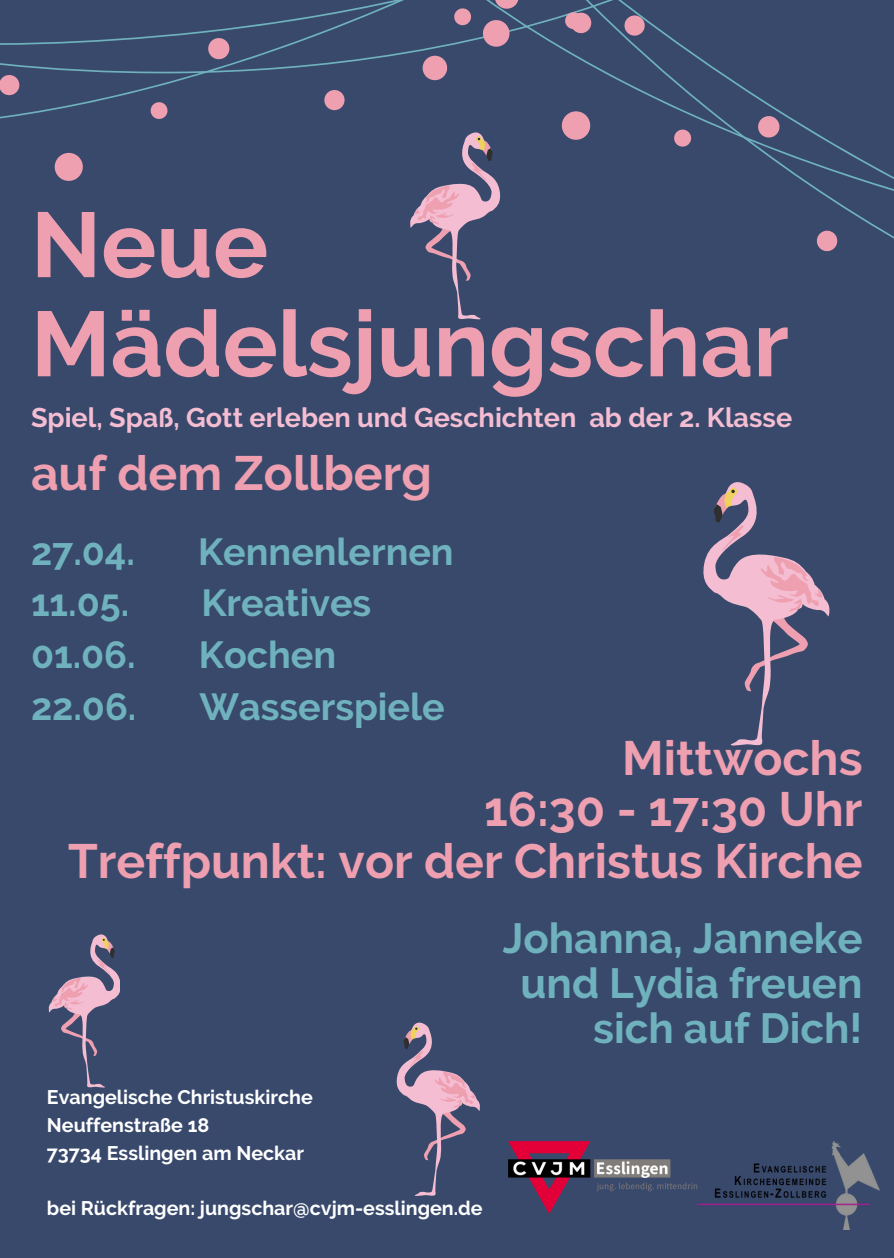
<style>
.page{position:relative;width:894px;height:1258px;background:#fff}
.page>*{position:absolute;margin:0;border:0;box-sizing:border-box;transform-origin:0 0}
.t1{font:700 91.8px/99px "Raleway";color:#ee9fb0}
.t2{font:700 48px "Raleway";color:#ee9fb0}
.t3{font:700 42px/45px "Raleway";color:#6fb2be;text-align:right}
.t4{font:700 37.5px "Raleway";color:#6fb2be}
.t5{font:700 27px "Raleway";color:#f4bdd1}
.t6{font:700 19.5px "Raleway";color:#fff}
</style>
<div class="page">
<div style="left:0;top:0;width:893px;height:1258px;background:#38496c"></div>
<svg style="left:0;top:0;width:404px;height:119px"></svg>
<svg style="left:0;top:72px;width:23px;height:26px"></svg>
<svg style="left:321px;top:87px;width:27px;height:26px"></svg>
<svg style="left:148px;top:99px;width:22px;height:20px"></svg>
<svg style="left:54px;top:152px;width:29px;height:29px"></svg>
<svg style="left:205px;top:35px;width:28px;height:28px"></svg>
<svg style="left:404px;top:8px;width:76px;height:73px"></svg>
<svg style="left:543px;top:0;width:350px;height:238px"></svg>
<svg style="left:480px;top:0;width:42px;height:47px"></svg>
<svg style="left:562px;top:10px;width:31px;height:25px"></svg>
<svg style="left:814px;top:228px;width:25px;height:24px"></svg>
<svg style="left:672px;top:128px;width:20px;height:20px"></svg>
<svg style="left:558px;top:108px;width:35px;height:35px"></svg>
<svg style="left:755px;top:114px;width:26px;height:26px"></svg>
<svg style="left:703px;top:482px;width:126px;height:263px"></svg>
<svg style="left:49px;top:934px;width:71px;height:153px"></svg>
<svg style="left:410px;top:132px;width:90px;height:187px"></svg>
<svg style="left:396px;top:1022px;width:84px;height:174px"></svg>
<img style="left:697px;top:1142px;width:182px;height:87px">
<img style="left:508px;top:1142px;width:189px;height:72px">
<p class="t1" style="left:31px;top:195px;width:759px">Neue<br>Mädelsjungschar</p>
<p class="t5" style="left:31px;top:401px;width:762px">Spiel, Spaß, Gott erleben und Geschichten ab der 2. Klasse</p>
<p class="t2" style="left:31px;top:445px;width:402px">auf dem Zollberg</p>
<p class="t4" style="left:31px;top:529px;width:105px">27.04.</p>
<p class="t4" style="left:198px;top:529px;width:257px">Kennenlernen</p>
<p class="t4" style="left:31px;top:581px;width:100px">11.05.</p>
<p class="t4" style="left:201px;top:581px;width:171px">Kreatives</p>
<p class="t4" style="left:31px;top:633px;width:106px">01.06.</p>
<p class="t4" style="left:199px;top:633px;width:139px">Kochen</p>
<p class="t4" style="left:31px;top:685px;width:107px">22.06.</p>
<p class="t4" style="left:199px;top:685px;width:246px">Wasserspiele</p>
<p class="t2" style="left:622px;top:729px;width:242px">Mittwochs</p>
<p class="t2" style="left:484px;top:781px;width:380px">16:30 - 17:30 Uhr</p>
<p class="t2" style="left:68px;top:833px;width:795px">Treffpunkt: vor der Christus Kirche</p>
<p class="t6" style="left:47px;top:1085px;width:267px">Evangelische Christuskirche</p>
<p class="t6" style="left:47px;top:1113px;width:164px">Neuffenstraße 18</p>
<p class="t6" style="left:47px;top:1141px;width:258px">73734 Esslingen am Neckar</p>
<p class="t6" style="left:47px;top:1197px;width:437px">bei Rückfragen: jungschar@cvjm-esslingen.de</p>
<p class="t3" style="left:502px;top:915px;width:361px">Johanna, Janneke und Lydia freuen sich auf Dich!</p>
</div>
